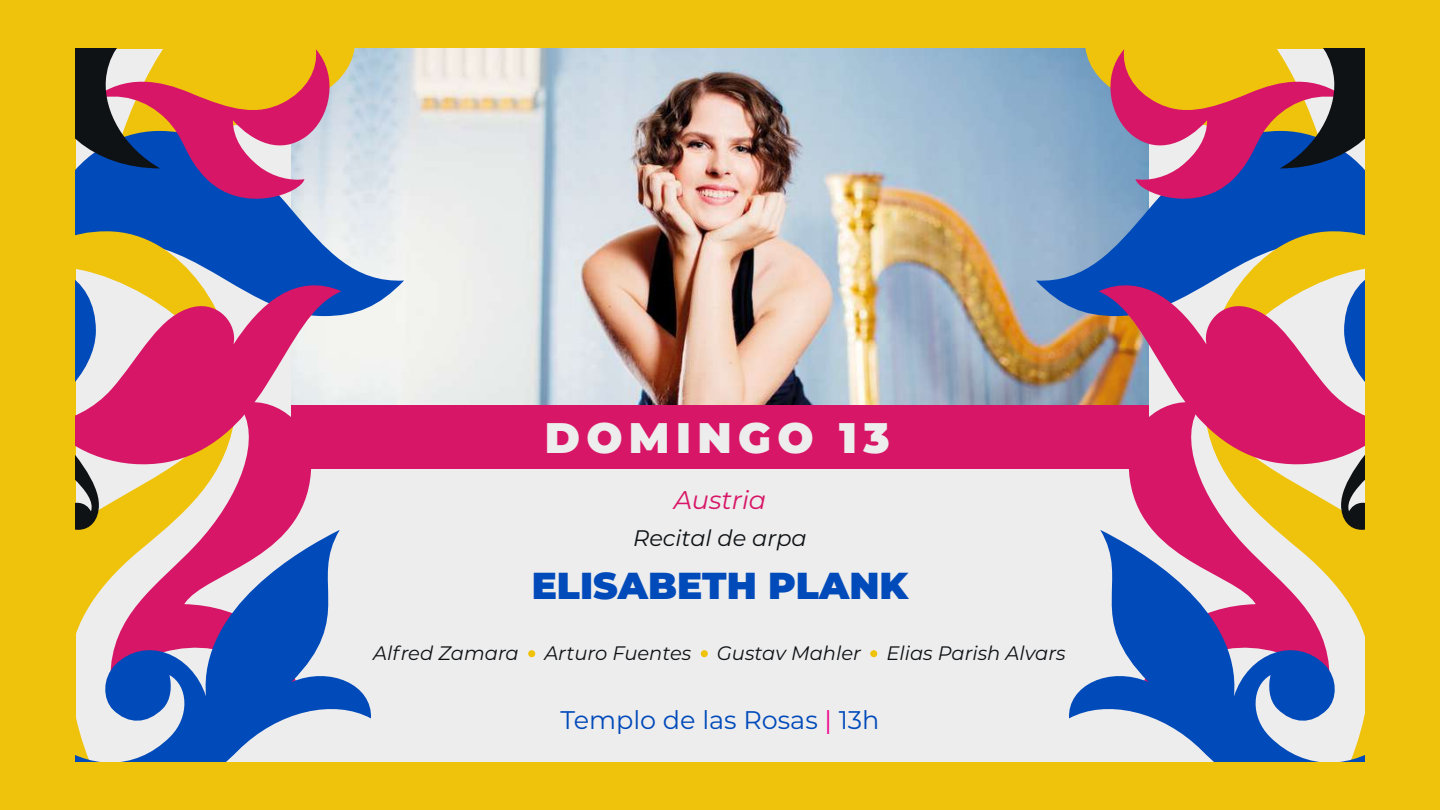
<style>
.page{position:relative;width:1440px;height:810px;background:#efc30b}
.page>*{position:absolute;margin:0;border:0;box-sizing:border-box;transform-origin:0 0}
.t1{font:900 42.67px "Montserrat";letter-spacing:.15em;color:#eeeded}
.t2{font:900 37.5px "Montserrat";color:#004aba}
.t3{font:italic 25.58px "Montserrat";color:#d71667}
.t4{font:25.5px "Montserrat";color:#004aba}
.t5{font:italic 22.5px "Montserrat";color:#0e1215}
.t6{font:italic 19.5px "Montserrat";color:#0e1215}
.s1{color:#ed028c}
</style>
<div class="page">
<div style="left:76px;top:49px;width:1288px;height:712px;background:#eeeded"></div>
<img style="left:404px;top:49px;width:632px;height:357px">
<div style="left:291px;top:406px;width:858px;height:63px;background:#d71667"></div>
<svg style="left:237px;top:470px;width:74px;height:60px;fill:#d71667"></svg>
<svg style="left:76px;top:49px;width:328px;height:357px"></svg>
<svg style="left:76px;top:231px;width:161px;height:299px;fill:#efc30b"></svg>
<svg style="left:76px;top:530px;width:295px;height:231px"></svg>
<svg style="left:76px;top:470px;width:23px;height:60px"></svg>
<svg style="left:76px;top:49px;width:263px;height:166px"></svg>
<svg style="left:76px;top:272px;width:265px;height:198px;fill:#d71667"></svg>
<svg style="left:1129px;top:470px;width:74px;height:60px;fill:#d71667"></svg>
<svg style="left:1036px;top:49px;width:328px;height:357px"></svg>
<svg style="left:1203px;top:231px;width:161px;height:299px;fill:#efc30b"></svg>
<svg style="left:1069px;top:530px;width:295px;height:231px"></svg>
<svg style="left:1341px;top:470px;width:23px;height:60px"></svg>
<svg style="left:1101px;top:49px;width:263px;height:166px"></svg>
<svg style="left:1099px;top:272px;width:265px;height:198px;fill:#d71667"></svg>
<div style="left:528px;top:650px;width:7px;height:7px;background:#efc30b;border-radius:50%"></div>
<div style="left:870px;top:650px;width:7px;height:7px;background:#efc30b;border-radius:50%"></div>
<div style="left:701px;top:650px;width:7px;height:7px;background:#efc30b;border-radius:50%"></div>
<h1 class="t1" style="left:545px;top:406px;width:347px">DOMINGO 13</h1>
<h3 class="t3" style="left:674px;top:482px;width:94px">Austria</h3>
<p class="t5" style="left:633px;top:522px;width:175px">Recital de arpa</p>
<h2 class="t2" style="left:532px;top:557px;width:378px">ELISABETH PLANK</h2>
<p class="t6" style="left:373px;top:639px;width:147px">Alfred Zamara</p>
<p class="t6" style="left:544px;top:639px;width:148px">Arturo Fuentes</p>
<p class="t6" style="left:717px;top:639px;width:146px">Gustav Mahler</p>
<p class="t6" style="left:886px;top:639px;width:181px">Elias Parish Alvars</p>
<h3 class="t4" style="left:560px;top:703px;width:321px">Templo de las Rosas <span class="s1">|</span> 13h</h3>
</div>
